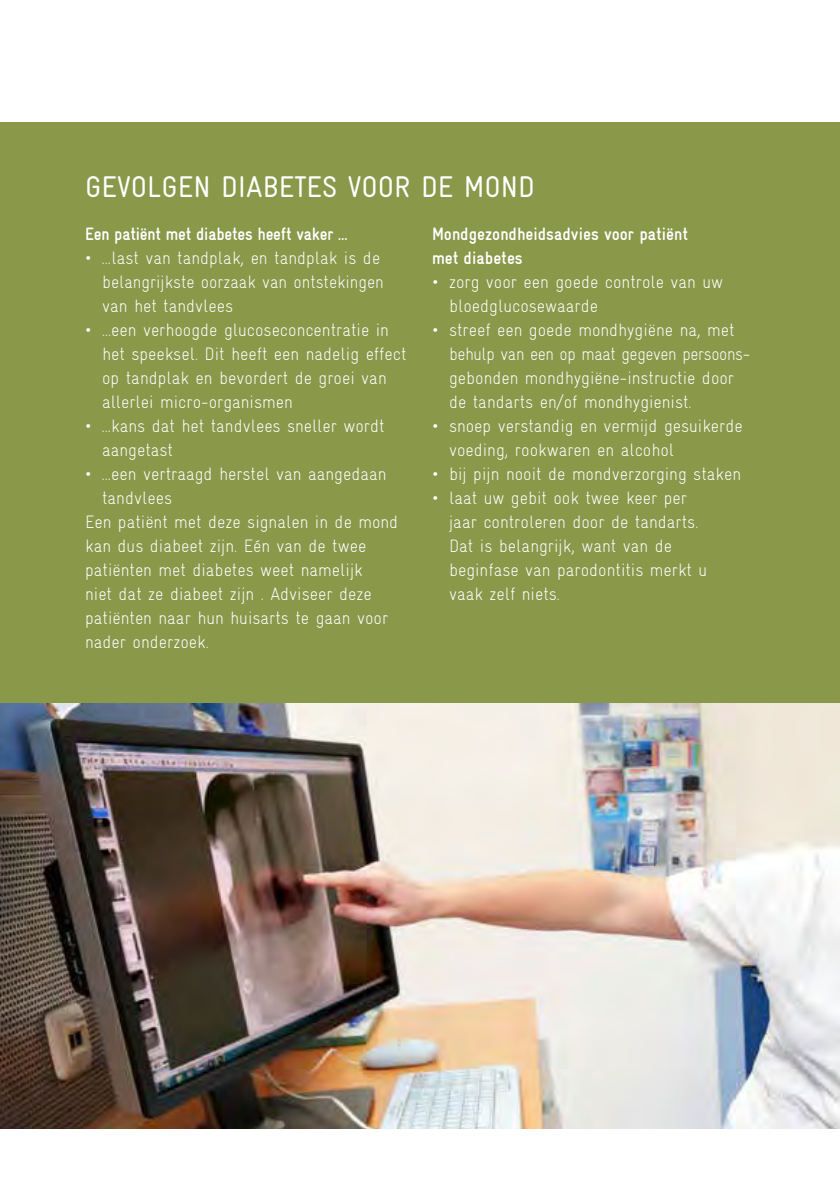
<style>
.page{position:relative;width:840px;height:1191px;background:#fff}
.page>*{position:absolute;margin:0;border:0;box-sizing:border-box;transform-origin:0 0}
.t1{font:30px "Gravur Condensed Reg CE";color:#fff}
.t2{font:18px/24px "Gravur Condensed Light CE";color:#fff}
.t3{font:18px/24px "Gravur Condensed Bold CE";color:#fff}
</style>
<div class="page">
<img style="left:0;top:702px;width:839px;height:426px">
<div style="left:0;top:122px;width:839px;height:580px;background:#8a984a"></div>
<h1 class="t1" style="left:85px;top:170px;width:451px">GEVOLGEN DIABETES VOOR DE MOND</h1>
<p class="t3" style="left:85px;top:222px;width:264px">Een patiënt met diabetes heeft vaker …</p>
<p class="t2" style="left:102px;top:246px;width:283px;text-indent:-17px">• …last van tandplak, en tandplak is de belangrijkste oorzaak van ontstekingen van het tandvlees</p>
<p class="t2" style="left:102px;top:318px;width:306px;text-indent:-17px">• ...een verhoogde glucoseconcentratie in het speeksel. Dit heeft een nadelig effect op tandplak en bevordert de groei van allerlei micro-organismen</p>
<p class="t2" style="left:102px;top:414px;width:284px;text-indent:-17px">• …kans dat het tandvlees sneller wordt aangetast</p>
<p class="t2" style="left:85px;top:462px;width:303px">• …een vertraagd herstel van aangedaan</p>
<p class="t2" style="left:102px;top:486px;width:71px">tandvlees</p>
<p class="t2" style="left:85px;top:510px;width:314px">Een patiënt met deze signalen in de mond</p>
<p class="t2" style="left:85px;top:534px;width:282px">kan dus diabeet zijn. Eén van de twee</p>
<p class="t2" style="left:85px;top:558px;width:279px">patiënten met diabetes weet namelijk</p>
<p class="t2" style="left:85px;top:582px;width:288px">niet dat ze diabeet zijn . Adviseer deze</p>
<p class="t2" style="left:85px;top:606px;width:304px">patiënten naar hun huisarts te gaan voor</p>
<p class="t2" style="left:85px;top:630px;width:125px">nader onderzoek.</p>
<p class="t3" style="left:432px;top:222px;width:257px">Mondgezondheidsadvies voor patiënt met diabetes</p>
<p class="t2" style="left:449px;top:270px;width:275px;text-indent:-17px">• zorg voor een goede controle van uw bloedglucosewaarde</p>
<p class="t2" style="left:449px;top:318px;width:302px;text-indent:-17px">• streef een goede mondhygiëne na, met behulp van een op maat gegeven persoons&shy;gebonden mondhygiëne-instructie door de tandarts en/of mondhygienist.</p>
<p class="t2" style="left:449px;top:414px;width:295px;text-indent:-17px">• snoep verstandig en vermijd gesuikerde voeding, rookwaren en alcohol</p>
<p class="t2" style="left:432px;top:462px;width:310px">• bij pijn nooit de mondverzorging staken</p>
<p class="t2" style="left:449px;top:486px;width:259px;text-indent:-17px">• laat uw gebit ook twee keer per jaar controleren door de tandarts.<br>Dat is belangrijk, want van de beginfase van parodontitis merkt u vaak zelf niets.</p>
</div>
